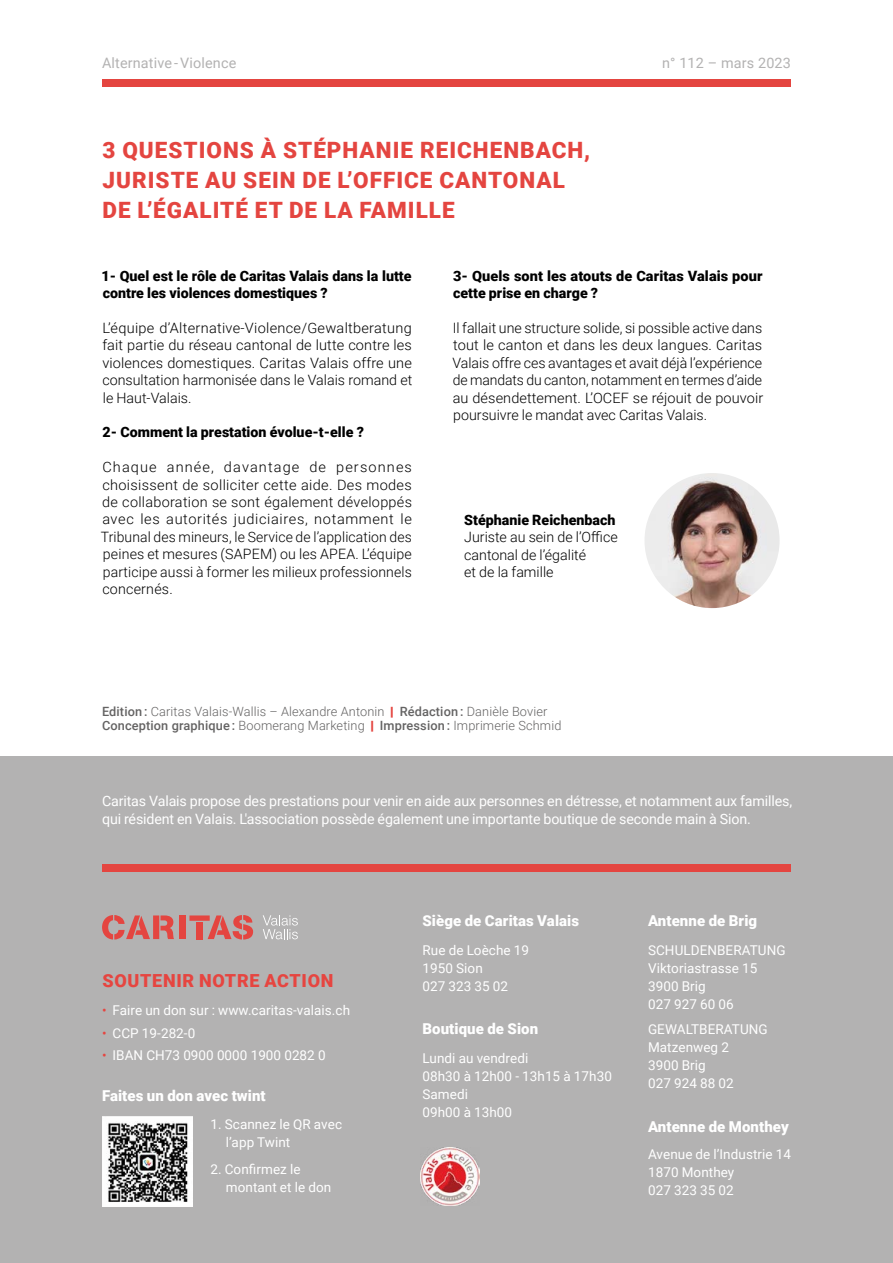
<style>
.page{position:relative;width:893px;height:1263px;background:#fff}
.page>*{position:absolute;margin:0;border:0;box-sizing:border-box;transform-origin:0 0}
.t1{font:900 22.5px/30px "Roboto";letter-spacing:.045em;color:#e44540}
.t2{font:900 18px "Roboto";letter-spacing:.04em;color:#e64540}
.t3{font:900 15px "Roboto";letter-spacing:.005em;color:#fff}
.t4{font:14.4px "Roboto";letter-spacing:.01em;color:#b3b2b2}
.t5{font:300 14.25px/17.4px "Roboto";color:#000;text-align:justify}
.t6{font:14.25px/18px "Roboto";letter-spacing:-.01em;color:#fff}
.t7{font:900 14.25px/17.4px "Roboto";color:#000}
.t8{font:13.5px/18px "Roboto";letter-spacing:.005em;color:#fff}
.t9{font:300 12.75px/14.2px "Roboto";letter-spacing:.01em;color:#646363}
.s1{font-weight:500}
.s2{color:#e44540}
.s3{color:#e64540}
</style>
<div class="page">
<div style="left:0;top:757px;width:893px;height:506px;background:#b3b2b2"></div>
<div style="left:102px;top:864px;width:689px;height:8px;background:#e44540"></div>
<svg style="left:263px;top:915px;width:35px;height:24px"></svg>
<div style="left:179px;top:915px;width:6px;height:24px;background:#e44540"></div>
<svg style="left:102px;top:915px;width:72px;height:24px"></svg>
<svg style="left:189px;top:915px;width:64px;height:24px"></svg>
<div style="left:102px;top:79px;width:689px;height:8px;background:#e44540"></div>
<img style="left:421px;top:1147px;width:58px;height:58px">
<img style="left:102px;top:1117px;width:91px;height:89px">
<img style="left:644px;top:473px;width:136px;height:135px;border-radius:68px">
<p class="t4" style="left:102px;top:53px;width:136px">Alternative - Violence</p>
<p class="t4" style="left:662px;top:53px;width:130px">n° 112 – mars 2023</p>
<h1 class="t1" style="left:102px;top:134px;width:489px">3 QUESTIONS À STÉPHANIE REICHENBACH,<br>JURISTE AU SEIN DE L’OFFICE CANTONAL<br>DE L’ÉGALITÉ ET DE LA FAMILLE</h1>
<p class="t7" style="left:101px;top:266px;width:312px">1- Quel est le rôle de Caritas Valais dans la lutte contre les violences domestiques ?</p>
<p class="t5" style="left:102px;top:319px;width:312px">L’équipe d’Alternative-Violence/Gewaltberatung fait partie du réseau cantonal de lutte contre les violences domestiques. Caritas Valais offre une consultation harmonisée dans le Valais romand et le Haut-Valais.</p>
<p class="t7" style="left:103px;top:423px;width:263px">2- Comment la prestation évolue-t-elle ?</p>
<p class="t5" style="left:101px;top:458px;width:313px">Chaque année, davantage de personnes choisissent de solliciter cette aide. Des modes de collaboration se sont également développés avec les autorités judiciaires, notamment le Tribunal des mineurs, le Service de l’application des peines et mesures (SAPEM) ou les APEA. L’équipe participe aussi à former les milieux professionnels concernés.</p>
<p class="t7" style="left:453px;top:266px;width:311px">3- Quels sont les atouts de Caritas Valais pour cette prise en charge ?</p>
<p class="t5" style="left:452px;top:319px;width:312px">Il fallait une structure solide, si possible active dans tout le canton et dans les deux langues. Caritas Valais offre ces avantages et avait déjà l’expérience de mandats du canton, notamment en termes d’aide au désendettement. L’OCEF se réjouit de pouvoir poursuivre le mandat avec Caritas Valais.</p>
<p class="t7" style="left:464px;top:511px;width:153px">Stéphanie Reichenbach</p>
<p class="t5" style="left:464px;top:528px;width:155px;text-align:left">Juriste au sein de l’Office cantonal de l’égalité<br>et de la famille</p>
<p class="t9" style="left:102px;top:704px;width:461px"><span class="s1">Edition :</span> Caritas Valais-Wallis – Alexandre Antonin <span class="s2">|</span><span class="s1">Rédaction :</span> Danièle Bovier<br><span class="s1">Conception graphique :</span> Boomerang Marketing <span class="s2">|</span><span class="s1">Impression :</span> Imprimerie Schmid</p>
<p class="t6" style="left:102px;top:791px;width:692px">Caritas Valais propose des prestations pour venir en aide aux personnes en détresse, et notamment aux familles, qui résident en Valais. L'association possède également une importante boutique de seconde main à Sion.</p>
<p class="t2" style="left:102px;top:968px;width:233px">SOUTENIR NOTRE ACTION</p>
<p class="t8" style="left:102px;top:1001px;width:250px"><span class="s3">•</span> Faire un don sur : www.caritas-valais.ch</p>
<p class="t8" style="left:102px;top:1023px;width:95px"><span class="s3">•</span> CCP 19-282-0</p>
<p class="t8" style="left:102px;top:1046px;width:225px"><span class="s3">•</span> IBAN CH73 0900 0000 1900 0282 0</p>
<p class="t3" style="left:102px;top:1085px;width:165px">Faites un don avec twint</p>
<p class="t8" style="left:226px;top:1115px;width:118px;text-indent:-15px">1. Scannez le QR avec l’app Twint</p>
<p class="t8" style="left:226px;top:1160px;width:107px;text-indent:-15px">2. Confirmez le montant et le don</p>
<p class="t3" style="left:422px;top:910px;width:158px">Siège de Caritas Valais</p>
<p class="t8" style="left:422px;top:940px;width:108px">Rue de Loèche 19<br>1950 Sion<br>027 323 35 02</p>
<p class="t3" style="left:422px;top:1018px;width:117px">Boutique de Sion</p>
<p class="t8" style="left:422px;top:1048px;width:191px">Lundi au vendredi<br>08h30 à 12h00 - 13h15 à 17h30<br>Samedi<br>09h00 à 13h00</p>
<p class="t3" style="left:648px;top:910px;width:111px">Antenne de Brig</p>
<p class="t8" style="left:648px;top:940px;width:139px">SCHULDENBERATUNG<br>Viktoriastrasse 15<br>3900 Brig<br>027 927 60 06</p>
<p class="t8" style="left:648px;top:1020px;width:121px">GEWALTBERATUNG<br>Matzenweg 2<br>3900 Brig<br>027 924 88 02</p>
<p class="t3" style="left:648px;top:1116px;width:142px">Antenne de Monthey</p>
<p class="t8" style="left:648px;top:1144px;width:144px">Avenue de l’Industrie 14<br>1870 Monthey<br>027 323 35 02</p>
</div>
